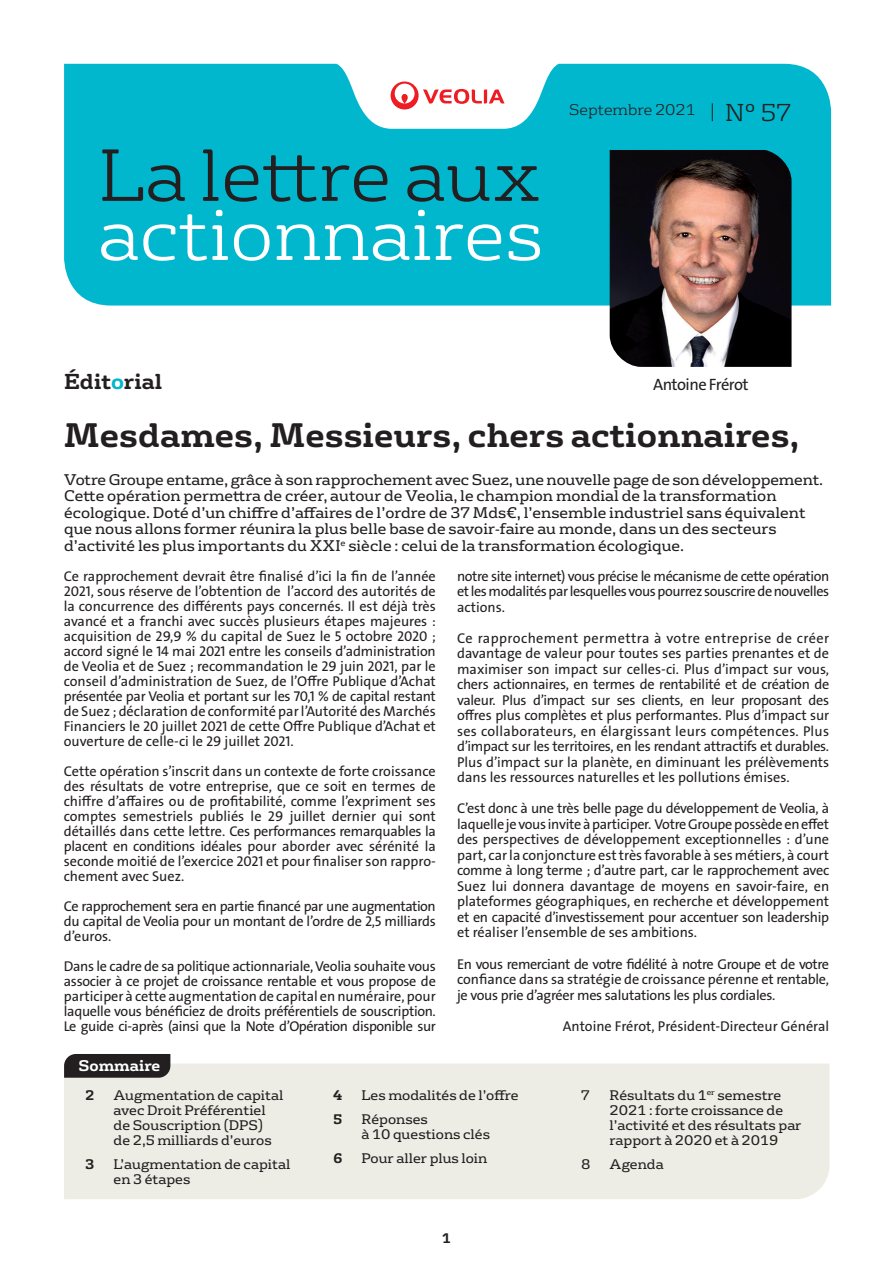
<style>
.page{position:relative;width:893px;height:1263px;background:#fff}
.page>*{position:absolute;margin:0;border:0;box-sizing:border-box;transform-origin:0 0}
.t1{font:700 33px "FS Rufus";color:#231f20}
.t2{font:300 23.7px "FS Rufus";color:#231f20}
.t3{font:700 21px "FS Rufus";color:#231f20}
.BODY{font:16.5px "The Sans Veolia W5 Pla";letter-spacing:-.03em;color:#231f20}
.EDITO_CHAPO{font:15px/16.5px "FS Rufus";color:#231f20}
.t4{font:300 15px "FS Rufus";color:#231f20}
.PERSPECTIVES_TITRE{font:700 15px "FS Rufus";color:#fff}
.EDITO_BODY{font:14.25px/15px "The Sans Veolia W5 Pla";letter-spacing:-.015em;color:#231f20;text-align:justify}
.TEXTE_SOMMAIRE{font:13.5px/15px "FS Rufus";color:#231f20}
.TEXTE_SOMMAIRE-2{font:700 13.5px "FS Rufus";color:#231f20}
.s1{color:#00b7ce}
</style>
<div class="page">
<div style="left:64px;top:1063px;width:765px;height:136px;background:#edede6"></div>
<svg style="left:64px;top:64px;width:767px;height:242px;background:#14bcd1"></svg>
<svg style="left:391px;top:82px;width:114px;height:27px"></svg>
<svg style="left:102px;top:149px;width:83px;height:53px;background:#0794a6"></svg>
<svg style="left:203px;top:149px;width:15px;height:52px"></svg>
<svg style="left:225px;top:155px;width:162px;height:47px;background:#0890a1"></svg>
<svg style="left:407px;top:165px;width:82px;height:37px;background:#0b8696"></svg>
<svg style="left:495px;top:166px;width:43px;height:35px;background:#0c8191"></svg>
<svg style="left:101px;top:210px;width:127px;height:51px"></svg>
<svg style="left:234px;top:224px;width:36px;height:37px"></svg>
<svg style="left:277px;top:224px;width:132px;height:37px"></svg>
<svg style="left:415px;top:210px;width:15px;height:50px"></svg>
<svg style="left:436px;top:224px;width:65px;height:37px"></svg>
<svg style="left:509px;top:224px;width:31px;height:37px"></svg>
<svg style="left:712px;top:103px;width:1px;height:18px"></svg>
<img style="left:610px;top:150px;width:181px;height:217px">
<svg style="left:64px;top:1054px;width:106px;height:24px;background:#2a2627"></svg>
<p class="t3" style="left:64px;top:364px;width:100px">Édit<span class="s1">o</span>rial</p>
<p class="t4" style="left:569px;top:97px;width:128px">Septembre 2021</p>
<p class="t2" style="left:725px;top:94px;width:68px">N° 57</p>
<p class="BODY" style="left:653px;top:374px;width:97px">Antoine Frérot</p>
<p class="t1" style="left:64px;top:407px;width:737px">Mesdames, Messieurs, chers actionnaires,</p>
<p class="EDITO_CHAPO" style="left:64px;top:470px;width:761px">Votre Groupe entame, grâce à son rapprochement avec Suez, une nouvelle page de son développement.<br>Cette opération permettra de créer, autour de Veolia, le champion mondial de la transformation</p>
<p class="EDITO_CHAPO" style="left:64px;top:503px;width:743px">écologique. Doté d’un chiffre d’affaires de l’ordre de 37 Mds€, l’ensemble industriel sans équivalent que nous allons former réunira la plus belle base de savoir-faire au monde, dans un des secteurs</p>
<p class="EDITO_CHAPO" style="left:64px;top:536px;width:622px">d’activité les plus importants du XXI<sup>e</sup> siècle : celui de la transformation écologique.</p>
<p class="EDITO_BODY" style="left:64px;top:568px;width:374px">Ce rapprochement devrait être finalisé d’ici la fin de l’année 2021, sous réserve de l’obtention de l’accord des autorités de la concurrence des différents pays concernés. Il est déjà très avancé et a franchi avec succès plusieurs étapes majeures : acquisition de 29,9 % du capital de Suez le 5 octobre 2020 ; accord signé le 14 mai 2021 entre les conseils d’administration de Veolia et de Suez ; recommandation le 29 juin 2021, par le conseil d’administration de Suez, de l’Offre Publique d’Achat présentée par Veolia et portant sur les 70,1 % de capital restant de Suez ; déclaration de conformité par l’Autorité des Marchés Financiers le 20 juillet 2021 de cette Offre Publique d’Achat et ouverture de celle-ci le 29 juillet 2021.</p>
<p class="EDITO_BODY" style="left:64px;top:763px;width:374px">Cette opération s’inscrit dans un contexte de forte croissance des résultats de votre entreprise, que ce soit en termes de chiffre d’affaires ou de profitabilité, comme l’expriment ses comptes semestriels publiés le 29 juillet dernier qui sont détaillés dans cette lettre. Ces performances remarquables la placent en conditions idéales pour aborder avec sérénité la seconde moitié de l’exercice 2021 et pour finaliser son rappro&shy;chement avec Suez.</p>
<p class="EDITO_BODY" style="left:64px;top:898px;width:374px">Ce rapprochement sera en partie financé par une augmentation du capital de Veolia pour un montant de l’ordre de 2,5 milliards d’euros.</p>
<p class="EDITO_BODY" style="left:64px;top:958px;width:374px">Dans le cadre de sa politique actionnariale, Veolia souhaite vous associer à ce projet de croissance rentable et vous propose de participer à cette augmentation de capital en numéraire, pour laquelle vous bénéficiez de droits préférentiels de souscription.<br>Le guide ci-après (ainsi que la Note d’Opération disponible sur</p>
<p class="EDITO_BODY" style="left:457px;top:568px;width:374px;line-height:15.5px">notre site internet) vous précise le mécanisme de cette opération et les modalités par lesquelles vous pourrez souscrire de nouvelles actions.</p>
<p class="EDITO_BODY" style="left:457px;top:630px;width:374px;line-height:15.5px">Ce rapprochement permettra à votre entreprise de créer davantage de valeur pour toutes ses parties prenantes et de maximiser son impact sur celles-ci. Plus d’impact sur vous, chers actionnaires, en termes de rentabilité et de création de valeur. Plus d’impact sur ses clients, en leur proposant des offres plus complètes et plus performantes. Plus d’impact sur ses collaborateurs, en élargissant leurs compétences. Plus d’impact sur les territoires, en les rendant attractifs et durables.<br>Plus d’impact sur la planète, en diminuant les prélèvements dans les ressources naturelles et les pollutions émises.</p>
<p class="EDITO_BODY" style="left:457px;top:801px;width:374px;line-height:15.5px">C’est donc à une très belle page du développement de Veolia, à laquelle je vous invite à participer. Votre Groupe possède en effet des perspectives de développement exceptionnelles : d’une part, car la conjoncture est très favorable à ses métiers, à court comme à long terme ; d’autre part, car le rapprochement avec Suez lui donnera davantage de moyens en savoir-faire, en plateformes géographiques, en recherche et développement et en capacité d’investissement pour accentuer son leadership et réaliser l’ensemble de ses ambitions.</p>
<p class="EDITO_BODY" style="left:457px;top:956px;width:374px;line-height:15.5px">En vous remerciant de votre fidélité à notre Groupe et de votre confiance dans sa stratégie de croissance pérenne et rentable, je vous prie d’agréer mes salutations les plus cordiales.</p>
<p class="EDITO_BODY" style="left:563px;top:1018px;width:268px">Antoine Frérot, Président-Directeur Général</p>
<p class="PERSPECTIVES_TITRE" style="left:78px;top:1052px;width:84px">Sommaire</p>
<p class="TEXTE_SOMMAIRE-2" style="left:85px;top:1083px;width:11px">2</p>
<p class="TEXTE_SOMMAIRE" style="left:114px;top:1087px;width:171px">Augmentation de capital avec Droit Préférentiel de Souscription (DPS)</p>
<p class="TEXTE_SOMMAIRE" style="left:114px;top:1132px;width:160px">de 2,5 milliards d’euros</p>
<p class="TEXTE_SOMMAIRE-2" style="left:85px;top:1152px;width:11px">3</p>
<p class="TEXTE_SOMMAIRE" style="left:114px;top:1156px;width:178px">L’augmentation de capital en 3 étapes</p>
<p class="TEXTE_SOMMAIRE-2" style="left:333px;top:1083px;width:11px">4</p>
<p class="TEXTE_SOMMAIRE" style="left:362px;top:1087px;width:159px">Les modalités de l’offre</p>
<p class="TEXTE_SOMMAIRE-2" style="left:333px;top:1107px;width:11px">5</p>
<p class="TEXTE_SOMMAIRE" style="left:362px;top:1111px;width:130px">Réponses<br>à 10 questions clés</p>
<p class="TEXTE_SOMMAIRE-2" style="left:333px;top:1146px;width:11px">6</p>
<p class="TEXTE_SOMMAIRE" style="left:362px;top:1150px;width:127px">Pour aller plus loin</p>
<p class="TEXTE_SOMMAIRE-2" style="left:442px;top:1226px;width:11px">1</p>
<p class="TEXTE_SOMMAIRE" style="left:581px;top:1087px;width:10px">7</p>
<p class="TEXTE_SOMMAIRE" style="left:610px;top:1087px;width:193px">Résultats du 1<sup>er</sup> semestre<br>2021 : forte croissance de l’activité et des résultats par rapport à 2020 et à 2019</p>
<p class="TEXTE_SOMMAIRE" style="left:581px;top:1156px;width:11px">8</p>
<p class="TEXTE_SOMMAIRE" style="left:610px;top:1156px;width:56px">Agenda</p>
</div>
